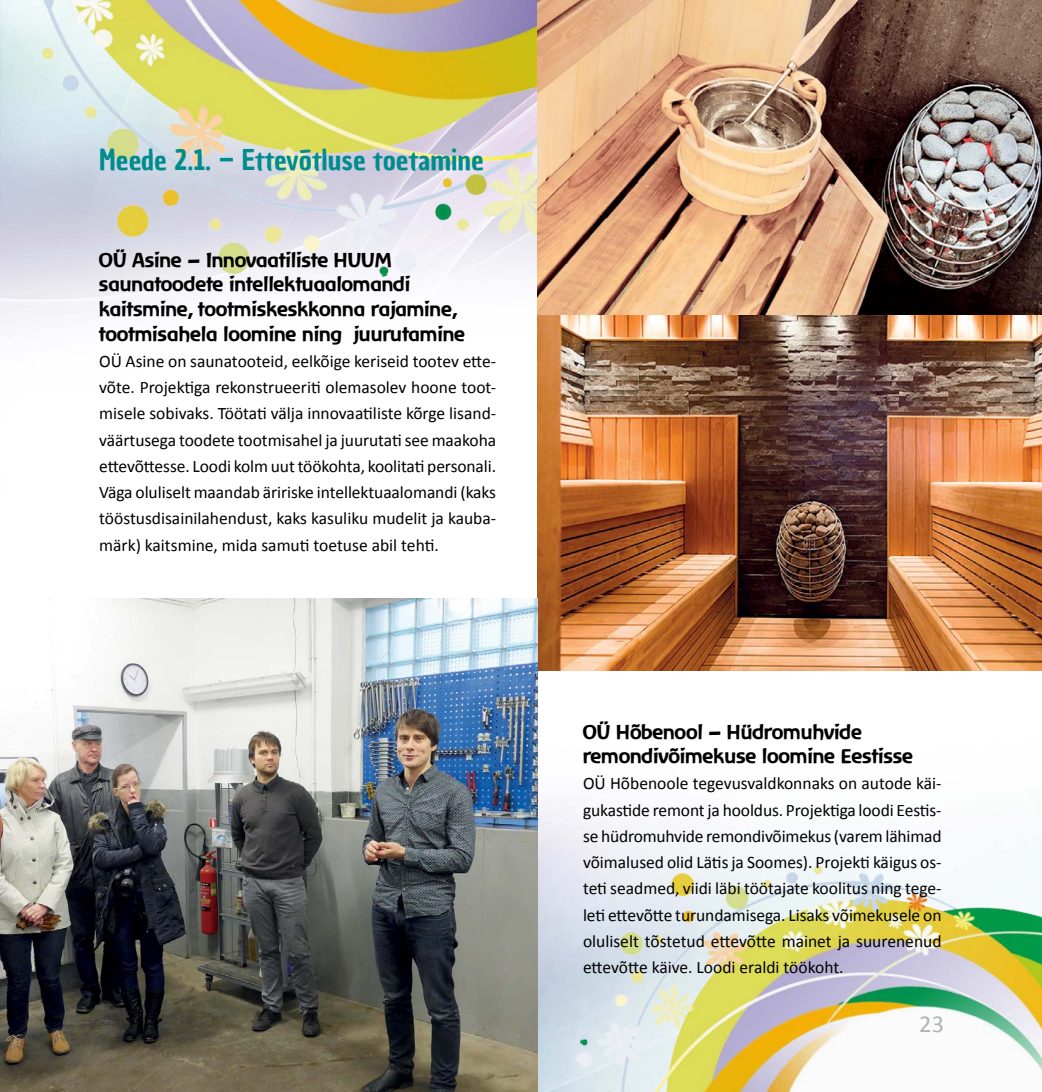
<style>
.page{position:relative;width:1042px;height:1092px;background:#fff}
.page>*{position:absolute;margin:0;border:0;box-sizing:border-box;transform-origin:0 0}
.t1{font:italic 28px "Chau Philomene One";color:#008c8d}
.t2{font:24.5px "Calibri";color:#b1b4b6}
.t3{font:19.25px/24.5px "Baar Zeitgeist";color:#000}
.t4{font:17.5px/26.2px "Calibri";color:#000;text-align:justify}
</style>
<div class="page">
<img style="left:0;top:0;width:1042px;height:817px">
<img style="left:537px;top:817px;width:505px;height:274px">
<img style="left:27px;top:0;width:510px;height:319px">
<img style="left:537px;top:0;width:505px;height:316px">
<img style="left:537px;top:316px;width:505px;height:354px">
<img style="left:0;top:598px;width:537px;height:493px">
<h1 class="t1" style="left:99px;top:141px;width:386px">Meede 2.1. – Ettevõtluse toetamine</h1>
<p class="t3" style="left:99px;top:247px;width:367px">OÜ Asine – Innovaatiliste HUUM saunatoodete intellektuaalomandi kaitsmine, tootmiskeskkonna rajamine, tootmisahela loomine ning juurutamine</p>
<p class="t4" style="left:99px;top:348px;width:398px">OÜ Asine on saunatooteid, eelkõige keriseid tootev ette&shy;võte. Projektiga rekonstrueeriti olemasolev hoone toot&shy;misele sobivaks. Töötati välja innovaatiliste kõrge lisand&shy;väärtusega toodete tootmisahel ja juurutati see maakoha ettevõttesse. Loodi kolm uut töökohta, koolitati personali.<br>Väga oluliselt maandab äririske intellektuaalomandi (kaks tööstusdisainilahendust, kaks kasuliku mudelit ja kauba&shy;märk) kaitsmine, mida samuti toetuse abil tehti.</p>
<p class="t3" style="left:583px;top:719px;width:332px">OÜ Hõbenool – Hüdromuhvide remondivõimekuse loomine Eestisse</p>
<p class="t4" style="left:583px;top:770px;width:360px">OÜ Hõbenoole tegevusvaldkonnaks on autode käi&shy;gukastide remont ja hooldus. Projektiga loodi Eestis&shy;se hüdromuhvide remondivõimekus (varem lähimad võimalused olid Lätis ja Soomes). Projekti käigus os&shy;teti seadmed, viidi läbi töötajate koolitus ning tege&shy;leti ettevõtte turundamisega. Lisaks võimekusele on oluliselt tõstetud ettevõtte mainet ja suurenenud ettevõtte käive. Loodi eraldi töökoht.</p>
<h2 class="t2" style="left:919px;top:1008px;width:26px">23</h2>
</div>
